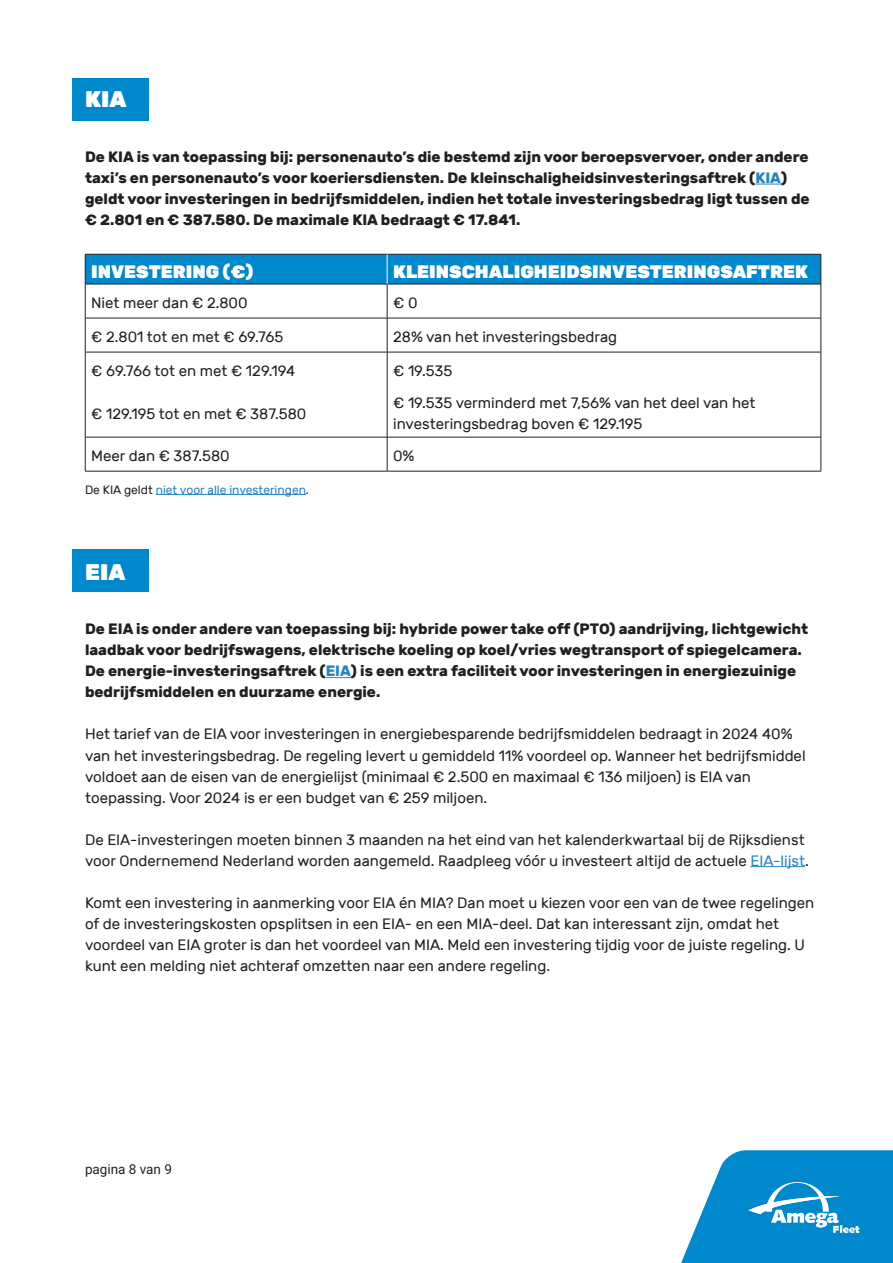
<style>
.page{position:relative;width:893px;height:1263px;background:#fff}
.page>*{position:absolute;margin:0;border:0;box-sizing:border-box;transform-origin:0 0}
.t1{font:900 22.5px "Rubik";color:#fff}
.t2{font:900 18px "Rubik";color:#fff}
.t3{font:15px/21px "Rubik";color:#231f20}
.t4{font:700 15px/21px "Rubik";color:#231f20}
.t5{font:13.5px "Roboto";color:#231f20}
.t6{font:12px "Rubik";color:#2583c5}
.s1{color:#2583c5}
.s2{color:#231f20}
</style>
<div class="page">
<svg style="left:681px;top:1150px;width:212px;height:113px"></svg>
<div style="left:72px;top:79px;width:77px;height:42px;background:#0088cd"></div>
<div style="left:72px;top:550px;width:77px;height:42px;background:#0088cd"></div>
<svg style="left:755px;top:184px;width:26px;height:1px"></svg>
<svg style="left:326px;top:677px;width:25px;height:1px"></svg>
<hr style="left:750px;top:866px;width:55px;height:1px;background:#2583c5">
<div style="left:86px;top:255px;width:735px;height:29px;background:#0088cd"></div>
<svg style="left:86px;top:285px;width:735px;height:186px"></svg>
<svg style="left:388px;top:285px;width:433px;height:152px"></svg>
<hr style="left:85px;top:254px;width:302px;height:1px;background:#231f20">
<hr style="left:85px;top:254px;width:1px;height:30px;background:#231f20">
<hr style="left:387px;top:254px;width:434px;height:1px;background:#231f20">
<hr style="left:821px;top:254px;width:1px;height:30px;background:#231f20">
<hr style="left:85px;top:284px;width:302px;height:1px;background:#231f20">
<hr style="left:85px;top:284px;width:1px;height:34px;background:#231f20">
<hr style="left:387px;top:284px;width:434px;height:1px;background:#231f20">
<hr style="left:387px;top:284px;width:1px;height:34px;background:#231f20">
<hr style="left:821px;top:284px;width:1px;height:34px;background:#231f20">
<hr style="left:85px;top:318px;width:302px;height:1px;background:#231f20">
<hr style="left:85px;top:318px;width:1px;height:34px;background:#231f20">
<hr style="left:387px;top:318px;width:434px;height:1px;background:#231f20">
<hr style="left:387px;top:318px;width:1px;height:34px;background:#231f20">
<hr style="left:821px;top:318px;width:1px;height:34px;background:#231f20">
<hr style="left:85px;top:352px;width:302px;height:1px;background:#231f20">
<hr style="left:85px;top:352px;width:1px;height:34px;background:#231f20">
<hr style="left:387px;top:352px;width:434px;height:1px;background:#231f20">
<hr style="left:387px;top:352px;width:1px;height:34px;background:#231f20">
<hr style="left:821px;top:352px;width:1px;height:34px;background:#231f20">
<hr style="left:85px;top:386px;width:1px;height:51px;background:#231f20">
<hr style="left:387px;top:386px;width:1px;height:51px;background:#231f20">
<hr style="left:821px;top:386px;width:1px;height:51px;background:#231f20">
<hr style="left:85px;top:437px;width:302px;height:1px;background:#231f20">
<hr style="left:85px;top:437px;width:1px;height:34px;background:#231f20">
<hr style="left:387px;top:437px;width:434px;height:1px;background:#231f20">
<hr style="left:387px;top:437px;width:1px;height:34px;background:#231f20">
<hr style="left:821px;top:437px;width:1px;height:34px;background:#231f20">
<hr style="left:85px;top:471px;width:302px;height:1px;background:#231f20">
<hr style="left:387px;top:471px;width:434px;height:1px;background:#231f20">
<hr style="left:387px;top:254px;width:1px;height:30px;background:#fff">
<hr style="left:156px;top:494px;width:150px;height:1px;background:#2583c5">
<h1 class="t1" style="left:85px;top:86px;width:43px">KIA</h1>
<p class="t4" style="left:85px;top:146px;width:726px">De KIA is van toepassing bij: personenauto’s die bestemd zijn voor beroepsvervoer, onder andere taxi’s en personenauto’s voor koeriersdiensten. De kleinschaligheidsinvesteringsaftrek (<span class="s1">KIA</span>) geldt voor investeringen in bedrijfsmiddelen, indien het totale investeringsbedrag ligt tussen de € 2.801 en € 387.580. De maximale KIA bedraagt € 17.841.</p>
<p class="t2" style="left:91px;top:261px;width:164px">INVESTERING (€)</p>
<p class="t2" style="left:393px;top:261px;width:416px">KLEINSCHALIGHEIDSINVESTERINGSAFTREK</p>
<p class="t3" style="left:91px;top:293px;width:158px">Niet meer dan € 2.800</p>
<p class="t3" style="left:393px;top:293px;width:26px">€ 0</p>
<p class="t3" style="left:91px;top:327px;width:194px">€ 2.801 tot en met € 69.765</p>
<p class="t3" style="left:393px;top:327px;width:225px">28% van het investeringsbedrag</p>
<p class="t3" style="left:91px;top:361px;width:206px">€ 69.766 tot en met € 129.194</p>
<p class="t3" style="left:393px;top:361px;width:61px">€ 19.535</p>
<p class="t3" style="left:91px;top:403px;width:217px">€ 129.195 tot en met € 387.580</p>
<p class="t3" style="left:393px;top:393px;width:364px">€ 19.535 verminderd met 7,56% van het deel van het investeringsbedrag boven € 129.195</p>
<p class="t3" style="left:91px;top:446px;width:140px">Meer dan € 387.580</p>
<p class="t3" style="left:393px;top:446px;width:23px">0%</p>
<p class="t6" style="left:85px;top:483px;width:225px"><span class="s2">De KIA geldt</span> niet voor alle investeringen<span class="s2">.</span></p>
<h1 class="t1" style="left:85px;top:559px;width:42px">EIA</h1>
<p class="t4" style="left:85px;top:619px;width:725px">De EIA is onder andere van toepassing bij: hybride power take off (PTO) aandrijving, lichtgewicht laadbak voor bedrijfswagens, elektrische koeling op koel/vries wegtransport of spiegelcamera.<br>De energie-investeringsaftrek (<span class="s1">EIA</span>) is een extra faciliteit voor investeringen in energiezuinige bedrijfsmiddelen en duurzame energie.</p>
<p class="t3" style="left:85px;top:724px;width:722px">Het tarief van de EIA voor investeringen in energiebesparende bedrijfsmiddelen bedraagt in 2024 40% van het investeringsbedrag. De regeling levert u gemiddeld 11% voordeel op. Wanneer het bedrijfsmiddel voldoet aan de eisen van de energielijst (minimaal € 2.500 en maximaal € 136 miljoen) is EIA van toepassing. Voor 2024 is er een budget van € 259 miljoen.</p>
<p class="t3" style="left:85px;top:829px;width:725px">De EIA-investeringen moeten binnen 3 maanden na het eind van het kalenderkwartaal bij de Rijksdienst voor Ondernemend Nederland worden aangemeld. Raadpleeg vóór u investeert altijd de actuele <span class="s1">EIA-lijst</span>.</p>
<p class="t3" style="left:85px;top:892px;width:731px">Komt een investering in aanmerking voor EIA én MIA? Dan moet u kiezen voor een van de twee regelingen of de investeringskosten opsplitsen in een EIA- en een MIA-deel. Dat kan interessant zijn, omdat het voordeel van EIA groter is dan het voordeel van MIA. Meld een investering tijdig voor de juiste regeling. U kunt een melding niet achteraf omzetten naar een andere regeling.</p>
<p class="t5" style="left:85px;top:1159px;width:88px">pagina 8 van 9</p>
</div>
